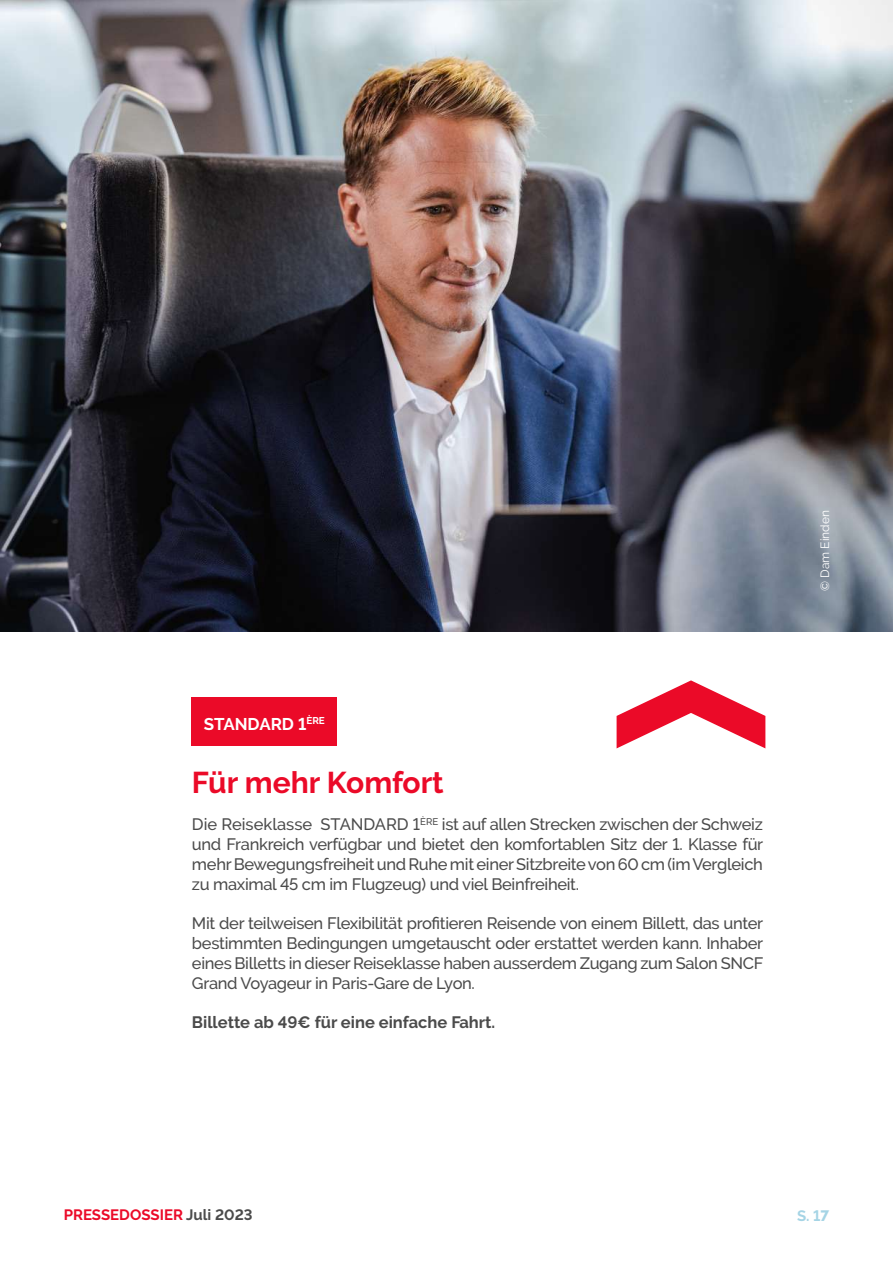
<style>
.page{position:relative;width:893px;height:1263px;background:#fff}
.page>*{position:absolute;margin:0;border:0;box-sizing:border-box;transform-origin:0 0}
.t1{font:700 30px "Raleway";color:#eb0a28}
.t2{font:700 16.95px "Raleway";color:#fff}
.t3{font:500 16.5px/19.8px "Raleway";letter-spacing:-.02em;color:#4b4b4b;text-align:justify}
.t4{font:700 16.5px "Raleway";color:#4b4b4b}
.t5{font:700 15px "Raleway";color:#eb0a28}
.t6{font:700 15px "Raleway";color:#a5d4e5}
.t7{font:12px "Raleway";color:#fff}
.s1{color:#4b4b4b}
.s2{font-weight:800}
</style>
<div class="page">
<img style="left:0;top:0;width:893px;height:631px">
<div style="left:191px;top:697px;width:146px;height:49px;background:#eb0a28"></div>
<svg style="left:617px;top:680px;width:148px;height:68px"></svg>
<p class="t2" style="left:204px;top:714px;width:123px">STANDARD 1<sup>ÈRE</sup></p>
<h1 class="t1" style="left:192px;top:765px;width:253px">Für mehr Komfort</h1>
<p class="t3" style="left:192px;top:815px;width:573px">Die Reiseklasse STANDARD 1<sup>ÈRE</sup> ist auf allen Strecken zwischen der Schweiz und Frankreich verfügbar und bietet den komfortablen Sitz der 1. Klasse für mehr Bewegungsfreiheit und Ruhe mit einer Sitzbreite von 60 cm (im Vergleich zu maximal 45 cm im Flugzeug) und viel Beinfreiheit.</p>
<p class="t3" style="left:192px;top:914px;width:573px">Mit der teilweisen Flexibilität profitieren Reisende von einem Billett, das unter bestimmten Bedingungen umgetauscht oder erstattet werden kann. Inhaber eines Billetts in dieser Reiseklasse haben ausserdem Zugang zum Salon SNCF Grand Voyageur in Paris-Gare de Lyon.</p>
<p class="t4" style="left:192px;top:1013px;width:305px">Billette ab 49€ für eine einfache Fahrt.</p>
<p class="t7" style="left:818px;top:591px;width:82px;rotate:-90deg">© Dam Einden</p>
<p class="t5" style="left:64px;top:1206px;width:190px">PRESSEDOSSIER <span class="s1">Juli 2023</span></p>
<p class="t6" style="left:797px;top:1207px;width:34px">S. 1<span class="s2">7</span></p>
</div>
